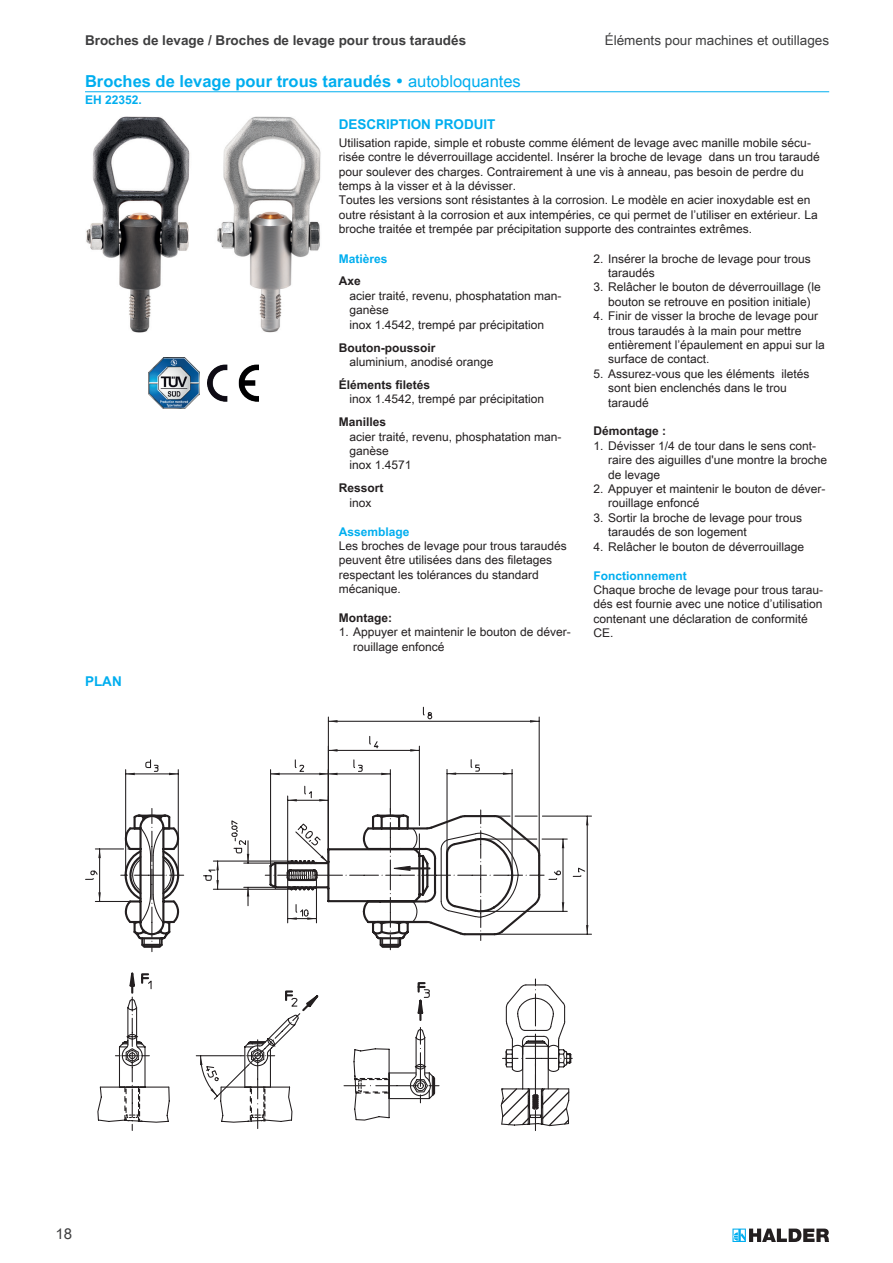
<style>
.page{position:relative;width:893px;height:1263px;background:#fff}
.page>*{position:absolute;margin:0;border:0;box-sizing:border-box;transform-origin:0 0}
.t1{font:700 16.5px "Arial Unicode MS";color:#00aeef}
.t2{font:15px "Arial Unicode MS";color:#3e3e3f}
.t3{font:700 13.5px "Arial Unicode MS";color:#3e3e3f}
.t4{font:13.5px "Arial Unicode MS";color:#3e3e3f}
.t5{font:700 13.5px "Arial Unicode MS";color:#00aeef}
.t6{font:12px/14.4px "Arial Unicode MS";color:#231f20}
.t7{font:700 12px "Arial Unicode MS";color:#231f20}
.t8{font:700 12px "Arial Unicode MS";color:#00aeef}
.s1{font-weight:400}
</style>
<div class="page">
<svg style="left:732px;top:1228px;width:97px;height:14px"></svg>
<hr style="left:85px;top:91px;width:744px;height:1px;background:#00aeef">
<img style="left:86px;top:117px;width:235px;height:216px">
<img style="left:148px;top:357px;width:51px;height:51px">
<img style="left:208px;top:364px;width:51px;height:38px">
<svg style="left:85px;top:707px;width:507px;height:423px"></svg>
<p class="t3" style="left:85px;top:30px;width:383px">Broches de levage / Broches de levage pour trous taraudés</p>
<p class="t4" style="left:605px;top:30px;width:226px">Éléments pour machines et outillages</p>
<h1 class="t1" style="left:85px;top:69px;width:437px">Broches de levage pour trous taraudés • <span class="s1">autobloquantes</span></h1>
<p class="t8" style="left:85px;top:91px;width:58px">EH 22352.</p>
<p class="t5" style="left:339px;top:115px;width:158px">DESCRIPTION PRODUIT</p>
<p class="t6" style="left:339px;top:135px;width:482px">Utilisation rapide, simple et robuste comme élément de levage avec manille mobile sécu&shy;risée contre le déverrouillage accidentel. Insérer la broche de levage dans un trou taraudé pour soulever des charges. Contrairement à une vis à anneau, pas besoin de perdre du temps à la visser et à la dévisser.<br>Toutes les versions sont résistantes à la corrosion. Le modèle en acier inoxydable est en outre résistant à la corrosion et aux intempéries, ce qui permet de l’utiliser en extérieur. La broche traitée et trempée par précipitation supporte des contraintes extrêmes.</p>
<p class="t8" style="left:339px;top:249px;width:50px">Matières</p>
<p class="t7" style="left:339px;top:272px;width:24px">Axe</p>
<p class="t6" style="left:349px;top:288px;width:214px">acier traité, revenu, phosphatation man&shy;ganèse<br>inox 1.4542, trempé par précipitation</p>
<p class="t7" style="left:339px;top:339px;width:98px">Bouton-poussoir</p>
<p class="t6" style="left:349px;top:354px;width:146px">aluminium, anodisé orange</p>
<p class="t7" style="left:339px;top:376px;width:93px">Éléments filetés</p>
<p class="t6" style="left:349px;top:392px;width:196px">inox 1.4542, trempé par précipitation</p>
<p class="t7" style="left:339px;top:413px;width:49px">Manilles</p>
<p class="t6" style="left:349px;top:429px;width:214px">acier traité, revenu, phosphatation man&shy;ganèse<br>inox 1.4571</p>
<p class="t7" style="left:339px;top:479px;width:46px">Ressort</p>
<p class="t6" style="left:349px;top:495px;width:24px">inox</p>
<p class="t8" style="left:339px;top:522px;width:72px">Assemblage</p>
<p class="t6" style="left:339px;top:538px;width:230px">Les broches de levage pour trous taraudés peuvent être utilisées dans des filetages respectant les tolérances du standard mécanique.</p>
<p class="t7" style="left:339px;top:609px;width:55px">Montage:</p>
<p class="t6" style="left:353px;top:625px;width:219px;text-indent:-14px">1. Appuyer et maintenir le bouton de déver&shy;rouillage enfoncé</p>
<p class="t6" style="left:608px;top:251px;width:204px;text-indent:-14px">2. Insérer la broche de levage pour trous taraudés</p>
<p class="t6" style="left:594px;top:280px;width:229px;text-align:center">3. Relâcher le bouton de déverrouillage (le bouton se retrouve en position initiale)</p>
<p class="t6" style="left:608px;top:308px;width:218px;text-indent:-14px">4. Finir de visser la broche de levage pour trous taraudés à la main pour mettre entièrement l’épaulement en appui sur la surface de contact.</p>
<p class="t6" style="left:608px;top:367px;width:203px;text-indent:-14px">5. Assurez-vous que les éléments iletés sont bien enclenchés dans le trou taraudé</p>
<p class="t7" style="left:594px;top:422px;width:74px">Démontage :</p>
<p class="t6" style="left:608px;top:438px;width:221px;text-indent:-14px">1. Dévisser 1/4 de tour dans le sens cont&shy;raire des aiguilles d'une montre la broche de levage</p>
<p class="t6" style="left:608px;top:481px;width:219px;text-indent:-14px">2. Appuyer et maintenir le bouton de déver&shy;rouillage enfoncé</p>
<p class="t6" style="left:608px;top:510px;width:196px;text-indent:-14px">3. Sortir la broche de levage pour trous taraudés de son logement</p>
<p class="t6" style="left:594px;top:539px;width:212px">4. Relâcher le bouton de déverrouillage</p>
<p class="t8" style="left:594px;top:566px;width:95px">Fonctionnement</p>
<p class="t6" style="left:594px;top:582px;width:231px">Chaque broche de levage pour trous tarau&shy;dés est fournie avec une notice d’utilisation contenant une déclaration de conformité CE.</p>
<p class="t5" style="left:85px;top:672px;width:38px">PLAN</p>
<p class="t2" style="left:55px;top:1223px;width:18px">18</p>
</div>
